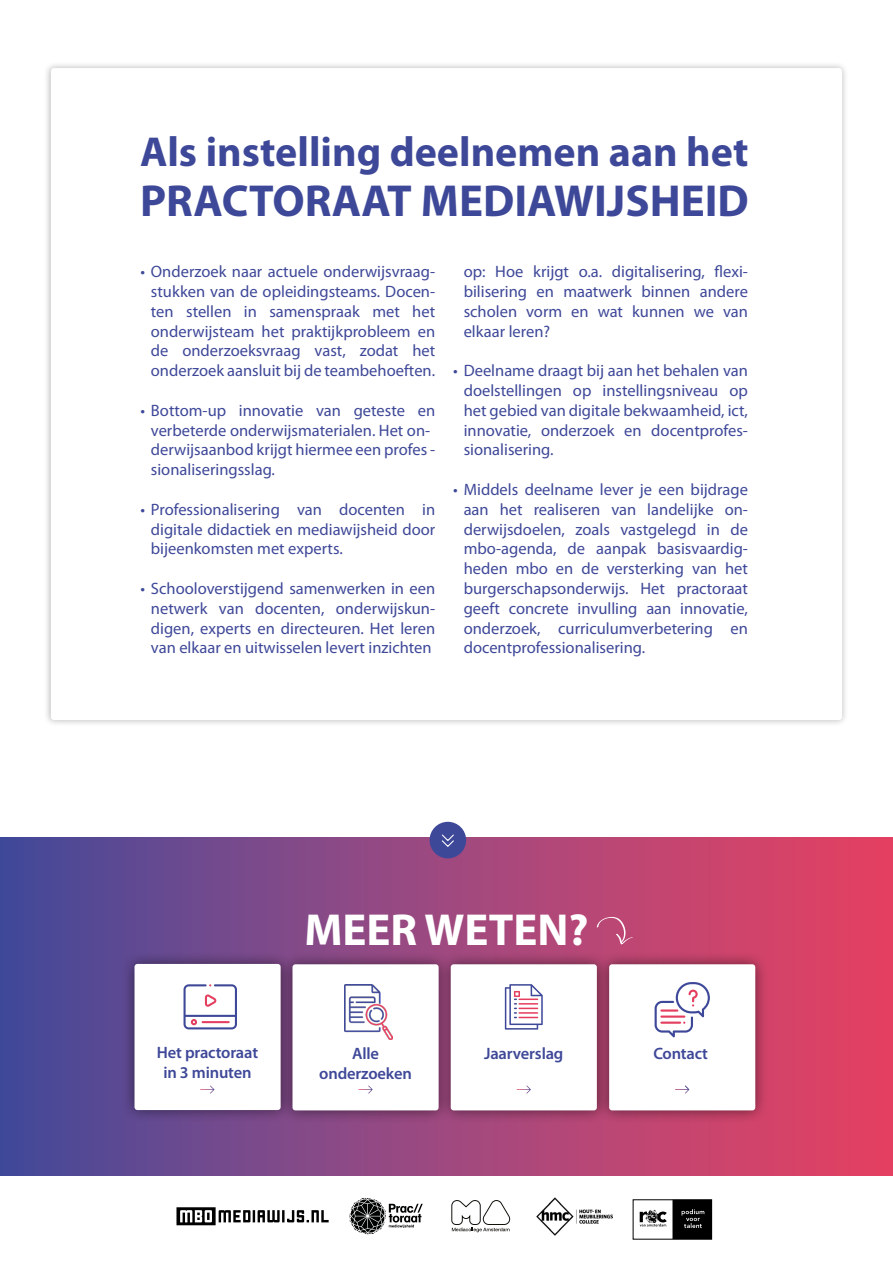
<style>
.page{position:relative;width:893px;height:1263px;background:#fff}
.page>*{position:absolute;margin:0;border:0;box-sizing:border-box;transform-origin:0 0}
.t1{font:700 45px "Myriad Pro";color:#3e4898}
.t2{font:700 45px "Myriad Pro";color:#fff}
.t3{font:700 42px "Myriad Pro";color:#3e4898}
.t4{font:16.5px/19.8px "Myriad Pro";color:#3e4898;text-align:justify}
.t5{font:600 16.5px/19.8px "Myriad Pro";letter-spacing:-.01em;color:#3e4898;text-align:center}
.s1{color:#3e4a99}
</style>
<div class="page">
<div style="left:44px;top:61px;width:805px;height:666px;background:#000;opacity:.29"></div>
<div style="left:51px;top:68px;width:791px;height:652px;background:#fff;border-radius:3px"></div>
<div style="left:0;top:837px;width:893px;height:338px;background:linear-gradient(to right,#494c9b,#ec4362)"></div>
<div style="left:121px;top:951px;width:173px;height:172px;background:#000;opacity:.5"></div>
<div style="left:135px;top:964px;width:146px;height:146px;background:#fff;border-radius:3px"></div>
<div style="left:430px;top:822px;width:36px;height:36px;background:#3e4898;border-radius:50%"></div>
<svg style="left:442px;top:834px;width:12px;height:13px"></svg>
<svg style="left:184px;top:984px;width:53px;height:45px"></svg>
<svg style="left:200px;top:1085px;width:14px;height:8px"></svg>
<div style="left:279px;top:951px;width:173px;height:172px;background:#000;opacity:.5"></div>
<div style="left:292px;top:964px;width:147px;height:146px;background:#fff;border-radius:3px"></div>
<div style="left:437px;top:951px;width:173px;height:172px;background:#000;opacity:.5"></div>
<div style="left:451px;top:964px;width:146px;height:146px;background:#fff;border-radius:3px"></div>
<div style="left:596px;top:951px;width:172px;height:172px;background:#000;opacity:.5"></div>
<div style="left:609px;top:964px;width:146px;height:146px;background:#fff;border-radius:3px"></div>
<svg style="left:358px;top:1085px;width:15px;height:8px"></svg>
<svg style="left:517px;top:1085px;width:14px;height:8px"></svg>
<img style="left:675px;top:1085px;width:14px;height:8px">
<img style="left:345px;top:984px;width:48px;height:55px">
<svg style="left:505px;top:984px;width:38px;height:45px"></svg>
<svg style="left:655px;top:982px;width:55px;height:55px"></svg>
<hr style="left:660px;top:1021px;width:21px;height:3px;background:#e53f60">
<hr style="left:660px;top:1009px;width:18px;height:3px;background:#e53f60">
<svg style="left:597px;top:917px;width:36px;height:27px"></svg>
<div style="left:633px;top:1199px;width:79px;height:40px;border:1px solid #000"></div>
<svg style="left:640px;top:1200px;width:72px;height:39px"></svg>
<img style="left:646px;top:1209px;width:13px;height:15px">
<img style="left:537px;top:1197px;width:76px;height:38px">
<svg style="left:451px;top:1200px;width:60px;height:32px"></svg>
<svg style="left:350px;top:1198px;width:73px;height:36px"></svg>
<svg style="left:176px;top:1207px;width:153px;height:18px"></svg>
<h2 class="t3" style="left:140px;top:128px;width:610px">Als instelling deelnemen aan het</h2>
<h1 class="t1" style="left:140px;top:176px;width:610px">PRACTORAAT MEDIAWIJSHEID</h1>
<p class="t4" style="left:151px;top:261px;width:286px;text-indent:-10px"><span class="s1">•</span> Onderzoek naar actuele onderwijsvraag&shy;stukken van de opleidingsteams. Docen&shy;ten stellen in samenspraak met het onderwijsteam het praktijkprobleem en de onderzoeksvraag vast, zodat het onderzoek aansluit bij de teambehoeften.</p>
<p class="t4" style="left:151px;top:400px;width:286px;text-align:left;text-indent:-10px"><span class="s1">•</span> Bottom-up innovatie van geteste en verbeterde onderwijsmaterialen. Het on&shy;derwijsaanbod krijgt hiermee een profes - sionaliseringsslag.</p>
<p class="t4" style="left:151px;top:499px;width:286px;text-indent:-10px"><span class="s1">•</span> Professionalisering van docenten in digitale didactiek en mediawijsheid door bijeenkomsten met experts.</p>
<p class="t4" style="left:151px;top:578px;width:286px;text-indent:-10px"><span class="s1">•</span> Schooloverstijgend samenwerken in een netwerk van docenten, onderwijskun&shy;digen, experts en directeuren. Het leren van elkaar en uitwisselen levert inzichten</p>
<p class="t4" style="left:464px;top:261px;width:286px">op: Hoe krijgt o.a. digitalisering, flexi&shy;bilisering en maatwerk binnen andere scholen vorm en wat kunnen we van elkaar leren?</p>
<p class="t4" style="left:464px;top:360px;width:286px;text-indent:-10px"><span class="s1">•</span> Deelname draagt bij aan het behalen van doelstellingen op instellingsniveau op het gebied van digitale bekwaamheid, ict, innovatie, onderzoek en docentprofes&shy;sionalisering.</p>
<p class="t4" style="left:464px;top:479px;width:286px;text-indent:-10px"><span class="s1">•</span> Middels deelname lever je een bijdrage aan het realiseren van landelijke on&shy;derwijsdoelen, zoals vastgelegd in de mbo-agenda, de aanpak basisvaardig&shy;heden mbo en de versterking van het burgerschapsonderwijs. Het practoraat geeft concrete invulling aan innovatie, onderzoek, curriculumverbetering en docentprofessionalisering.</p>
<h1 class="t2" style="left:304px;top:904px;width:286px">MEER WETEN?</h1>
<p class="t5" style="left:157px;top:1042px;width:103px">Het practoraat in 3 minuten</p>
<p class="t5" style="left:319px;top:1043px;width:94px">Alle onderzoeken</p>
<p class="t5" style="left:484px;top:1043px;width:81px">Jaarverslag</p>
<p class="t5" style="left:653px;top:1043px;width:56px">Contact</p>
</div>
